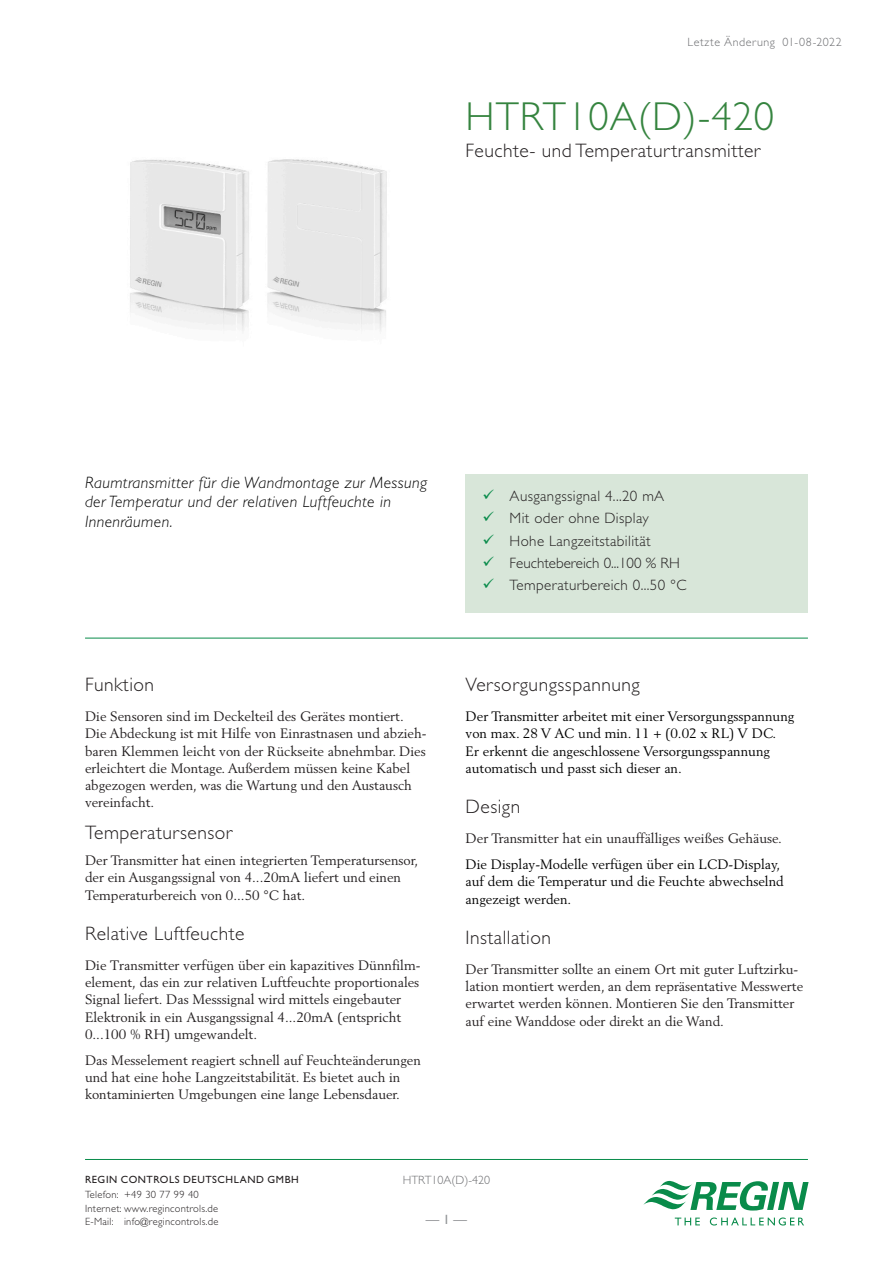
<style>
.page{position:relative;width:893px;height:1263px;background:#fff}
.page>*{position:absolute;margin:0;border:0;box-sizing:border-box;transform-origin:0 0}
.t1{font:300 40.5px "Gill Sans Std";letter-spacing:.025em;color:#35843f}
.t2{font:300 19.5px "Gill Sans Std";letter-spacing:.025em;color:#231f20}
.t3{font:italic 300 16.5px/19.8px "Gill Sans Std";letter-spacing:.025em;color:#000}
.t4{font:300 15px/22.2px "Gill Sans Std";letter-spacing:.025em;color:#231f20}
.t5{font:13.5px/17.2px "Berling LT Std";color:#231f20}
.t6{font:13.5px/17.2px "Berling LT Std";color:#000}
.t7{font:13.5px "Gill Sans Std";color:#939598}
.t8{font:300 12px "Gill Sans Std";letter-spacing:.04em;color:#6c6d70}
.t9{font:300 12px "Gill Sans Std";color:#6c6d70}
.t10{font:300 10.5px/13.5px "Gill Sans Std";letter-spacing:.025em;color:#231f20}
.t11{font:10.5px "Gill Sans Std";letter-spacing:.055em;color:#231f20}
</style>
<div class="page">
<svg style="left:643px;top:1180px;width:166px;height:30px"></svg>
<svg style="left:675px;top:1217px;width:25px;height:8px"></svg>
<svg style="left:710px;top:1217px;width:94px;height:8px"></svg>
<hr style="left:85px;top:1159px;width:723px;height:1px;background:#098b4a">
<div style="left:466px;top:474px;width:342px;height:138px;background:#d8e6d9"></div>
<hr style="left:85px;top:638px;width:723px;height:1px;background:#098b4a">
<img style="left:130px;top:159px;width:257px;height:173px">
<p class="t8" style="left:688px;top:36px;width:156px">Letzte Änderung 01-08-2022</p>
<h1 class="t1" style="left:466px;top:93px;width:310px">HTRT10A(D)-420</h1>
<h2 class="t2" style="left:466px;top:140px;width:296px">Feuchte- und Temperaturtransmitter</h2>
<p class="t3" style="left:85px;top:472px;width:344px">Raumtransmitter für die Wandmontage zur Messung der Temperatur und der relativen Luftfeuchte in<br>Innenräumen.</p>
<h2 class="t2" style="left:85px;top:674px;width:71px">Funktion</h2>
<p class="t5" style="left:85px;top:707px;width:343px">Die Sensoren sind im Deckelteil des Gerätes montiert.<br>Die Abdeckung ist mit Hilfe von Einrastnasen und abzieh&shy;baren Klemmen leicht von der Rückseite abnehmbar. Dies erleichtert die Montage. Außerdem müssen keine Kabel abgezogen werden, was die Wartung und den Austausch vereinfacht.</p>
<h2 class="t2" style="left:85px;top:822px;width:149px">Temperatursensor</h2>
<p class="t5" style="left:85px;top:851px;width:335px">Der Transmitter hat einen integrierten Temperatursensor, der ein Ausgangssignal von 4...20mA liefert und einen<br>Temperaturbereich von 0...50 °C hat.</p>
<h2 class="t2" style="left:85px;top:922px;width:161px">Relative Luftfeuchte</h2>
<p class="t5" style="left:85px;top:956px;width:337px">Die Transmitter verfügen über ein kapazitives Dünnfilm&shy;element, das ein zur relativen Luftfeuchte proportionales Signal liefert. Das Messsignal wird mittels eingebauter Elektronik in ein Ausgangssignal 4...20mA (entspricht 0...100 % RH) umgewandelt.</p>
<p class="t5" style="left:85px;top:1051px;width:337px">Das Messelement reagiert schnell auf Feuchteänderungen und hat eine hohe Langzeitstabilität. Es bietet auch in kontaminierten Umgebungen eine lange Lebensdauer.</p>
<p class="t4" style="left:510px;top:485px;width:179px">Ausgangssignal 4...20 mA<br>Mit oder ohne Display<br>Hohe Langzeitstabilität<br>Feuchtebereich 0...100 % RH<br>Temperaturbereich 0...50 °C</p>
<h2 class="t2" style="left:466px;top:674px;width:176px">Versorgungsspannung</h2>
<p class="t6" style="left:466px;top:707px;width:330px">Der Transmitter arbeitet mit einer Versorgungsspannung von max. 28 V AC und min. 11 + (0.02 x RL) V DC.<br>Er erkennt die angeschlossene Versorgungsspannung automatisch und passt sich dieser an.</p>
<h2 class="t2" style="left:466px;top:796px;width:56px">Design</h2>
<p class="t5" style="left:466px;top:830px;width:318px">Der Transmitter hat ein unauffälliges weißes Gehäuse.</p>
<p class="t6" style="left:466px;top:855px;width:320px">Die Display-Modelle verfügen über ein LCD-Display, auf dem die Temperatur und die Feuchte abwechselnd angezeigt werden.</p>
<h2 class="t2" style="left:466px;top:926px;width:87px">Installation</h2>
<p class="t5" style="left:466px;top:960px;width:339px">Der Transmitter sollte an einem Ort mit guter Luftzirku&shy;lation montiert werden, an dem repräsentative Messwerte erwartet werden können. Montieren Sie den Transmitter auf eine Wanddose oder direkt an die Wand.</p>
<p class="t11" style="left:85px;top:1173px;width:215px">REGIN CONTROLS DEUTSCHLAND GMBH</p>
<p class="t10" style="left:85px;top:1188px;width:135px">Telefon: +49 30 77 99 40<br>Internet: www.regincontrols.de<br>E-Mail: info@regincontrols.de</p>
<p class="t9" style="left:403px;top:1173px;width:89px">HTRT10A(D)-420</p>
<p class="t7" style="left:426px;top:1212px;width:43px">— 1 —</p>
</div>
